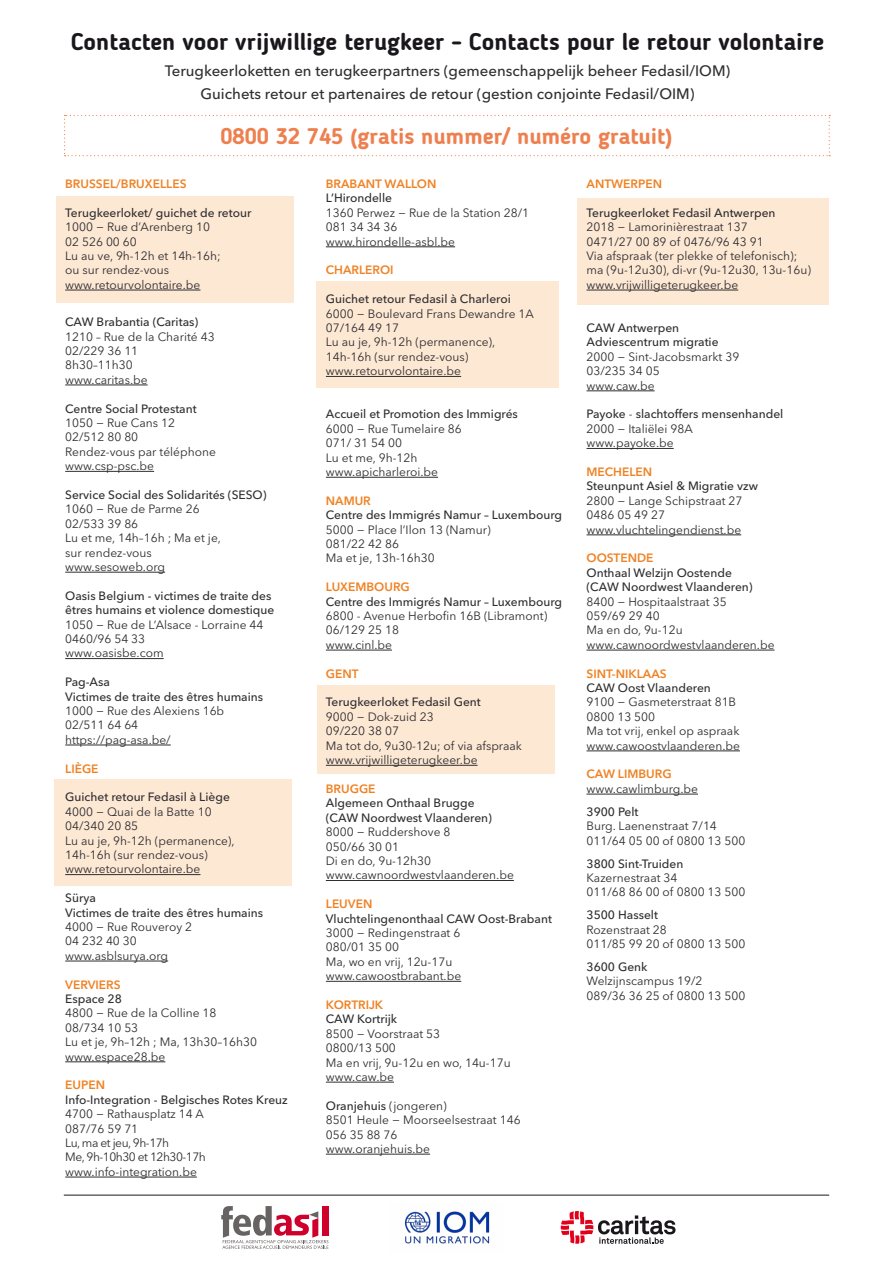
<style>
.page{position:relative;width:893px;height:1263px;background:#fff}
.page>*{position:absolute;margin:0;border:0;box-sizing:border-box;transform-origin:0 0}
.t1{font:700 24px "Blogger Sans";color:#1a171c}
.t2{font:700 22.5px "Blogger Sans";color:#ee8050}
.t3{font:500 15px/22.2px "Avenir Next LT Pro";color:#2e2d30;text-align:center}
.t4{font:12px/14.4px "Avenir Next LT Pro";color:#2e2d30}
.t5{font:500 12px/14.4px "Avenir Next LT Pro";color:#2e2d30}
.t6{font:600 12px "Avenir Next LT Pro";color:#ef8224}
.s1{font-weight:500}
</style>
<div class="page">
<div style="left:317px;top:686px;width:237px;height:88px;background:#fde8d4"></div>
<div style="left:577px;top:199px;width:252px;height:106px;background:#fde8d4"></div>
<div style="left:317px;top:282px;width:242px;height:106px;background:#fde8d4"></div>
<div style="left:55px;top:779px;width:237px;height:106px;background:#fde8d4"></div>
<div style="left:57px;top:196px;width:237px;height:106px;background:#fde8d4"></div>
<hr style="left:65px;top:290px;width:135px;height:1px;background:#2e2d30">
<hr style="left:65px;top:385px;width:83px;height:1px;background:#2e2d30">
<hr style="left:65px;top:471px;width:89px;height:1px;background:#2e2d30">
<hr style="left:65px;top:572px;width:100px;height:1px;background:#2e2d30">
<hr style="left:65px;top:658px;width:99px;height:1px;background:#2e2d30">
<hr style="left:65px;top:745px;width:106px;height:1px;background:#2e2d30">
<hr style="left:65px;top:874px;width:135px;height:1px;background:#2e2d30">
<hr style="left:65px;top:961px;width:103px;height:1px;background:#2e2d30">
<hr style="left:65px;top:1061px;width:100px;height:1px;background:#2e2d30">
<hr style="left:65px;top:1177px;width:132px;height:1px;background:#2e2d30">
<hr style="left:326px;top:246px;width:129px;height:1px;background:#2e2d30">
<hr style="left:326px;top:376px;width:135px;height:1px;background:#2e2d30">
<hr style="left:326px;top:477px;width:112px;height:1px;background:#2e2d30">
<hr style="left:326px;top:650px;width:66px;height:1px;background:#2e2d30">
<hr style="left:326px;top:765px;width:152px;height:1px;background:#2e2d30">
<hr style="left:326px;top:880px;width:188px;height:1px;background:#2e2d30">
<hr style="left:326px;top:981px;width:135px;height:1px;background:#2e2d30">
<hr style="left:326px;top:1082px;width:68px;height:1px;background:#2e2d30">
<hr style="left:326px;top:1154px;width:104px;height:1px;background:#2e2d30">
<hr style="left:586px;top:290px;width:152px;height:1px;background:#2e2d30">
<hr style="left:586px;top:390px;width:69px;height:1px;background:#2e2d30">
<hr style="left:586px;top:448px;width:88px;height:1px;background:#2e2d30">
<hr style="left:586px;top:534px;width:155px;height:1px;background:#2e2d30">
<hr style="left:586px;top:650px;width:188px;height:1px;background:#2e2d30">
<hr style="left:586px;top:750px;width:154px;height:1px;background:#2e2d30">
<hr style="left:586px;top:794px;width:112px;height:1px;background:#2e2d30">
<hr style="left:64px;top:1195px;width:765px;height:1px;background:#1a171c">
<img style="left:405px;top:1211px;width:85px;height:33px">
<svg style="left:561px;top:1211px;width:114px;height:33px"></svg>
<svg style="left:64px;top:115px;width:766px;height:41px"></svg>
<svg style="left:221px;top:1206px;width:107px;height:43px"></svg>
<h1 class="t1" style="left:71px;top:27px;width:754px">Contacten voor vrijwillige terugkeer - Contacts pour le retour volontaire</h1>
<p class="t3" style="left:165px;top:60px;width:567px">Terugkeerloketten en terugkeerpartners (gemeenschappelijk beheer Fedasil/IOM)<br>Guichets retour et partenaires de retour (gestion conjointe Fedasil/OIM)</p>
<h2 class="t2" style="left:220px;top:122px;width:454px">0800 32 745 (gratis nummer/ numéro gratuit)</h2>
<p class="t6" style="left:65px;top:177px;width:123px">BRUSSEL/BRUXELLES</p>
<p class="t5" style="left:65px;top:205px;width:188px">Terugkeerloket/ guichet de retour</p>
<p class="t4" style="left:65px;top:220px;width:157px">1000 − Rue d’Arenberg 10<br>02 526 00 60<br>Lu au ve, 9h-12h et 14h-16h; ou sur rendez-vous www.retourvolontaire.be</p>
<p class="t5" style="left:65px;top:315px;width:135px">CAW Brabantia (Caritas)</p>
<p class="t4" style="left:65px;top:329px;width:151px">1210 – Rue de la Charité 43<br>02/229 36 11<br>8h30–11h30 www.caritas.be</p>
<p class="t5" style="left:65px;top:401px;width:133px">Centre Social Protestant</p>
<p class="t4" style="left:65px;top:415px;width:152px">1050 − Rue Cans 12<br>02/512 80 80<br>Rendez-vous par téléphone www.csp-psc.be</p>
<p class="t5" style="left:65px;top:487px;width:203px">Service Social des Solidarités (SESO)</p>
<p class="t4" style="left:65px;top:502px;width:157px">1060 − Rue de Parme 26<br>02/533 39 86<br>Lu et me, 14h–16h ; Ma et je, sur rendez-vous www.sesoweb.org</p>
<p class="t5" style="left:65px;top:588px;width:211px">Oasis Belgium - victimes de traite des êtres humains et violence domestique</p>
<p class="t4" style="left:65px;top:617px;width:200px">1050 − Rue de L’Alsace - Lorraine 44<br>0460/96 54 33<br>www.oasisbe.com</p>
<p class="t5" style="left:65px;top:675px;width:200px">Pag-Asa<br>Victimes de traite des êtres humains</p>
<p class="t4" style="left:65px;top:703px;width:161px">1000 − Rue des Alexiens 16b<br>02/511 64 64 https://pag-asa.be/</p>
<p class="t6" style="left:65px;top:761px;width:35px">LIÈGE</p>
<p class="t5" style="left:65px;top:790px;width:166px">Guichet retour Fedasil à Liège</p>
<p class="t4" style="left:65px;top:804px;width:171px">4000 − Quai de la Batte 10<br>04/340 20 85<br>Lu au je, 9h-12h (permanence),<br>14h-16h (sur rendez-vous) www.retourvolontaire.be</p>
<p class="t5" style="left:65px;top:891px;width:200px">Sürya<br>Victimes de traite des êtres humains</p>
<p class="t4" style="left:65px;top:919px;width:129px">4000 − Rue Rouveroy 2<br>04 232 40 30 www.asblsurya.org</p>
<p class="t6" style="left:65px;top:977px;width:57px">VERVIERS</p>
<p class="t5" style="left:65px;top:991px;width:58px">Espace 28</p>
<p class="t4" style="left:65px;top:1006px;width:193px">4800 − Rue de la Colline 18<br>08/734 10 53<br>Lu et je, 9h–12h ; Ma, 13h30–16h30 www.espace28.be</p>
<p class="t6" style="left:65px;top:1078px;width:41px">EUPEN</p>
<p class="t5" style="left:65px;top:1092px;width:224px">Info-Integration - Belgisches Rotes Kreuz</p>
<p class="t4" style="left:65px;top:1107px;width:142px">4700 − Rathausplatz 14 A<br>087/76 59 71<br>Lu, ma et jeu, 9h-17h<br>Me, 9h-10h30 et 12h30-17h www.info-integration.be</p>
<p class="t6" style="left:326px;top:177px;width:112px">BRABANT WALLON</p>
<p class="t5" style="left:326px;top:191px;width:68px">L’Hirondelle</p>
<p class="t4" style="left:326px;top:205px;width:205px">1360 Perwez − Rue de la Station 28/1<br>081 34 34 36 www.hirondelle-asbl.be</p>
<p class="t6" style="left:326px;top:263px;width:69px">CHARLEROI</p>
<p class="t5" style="left:326px;top:292px;width:186px">Guichet retour Fedasil à Charleroi</p>
<p class="t4" style="left:326px;top:306px;width:210px">6000 − Boulevard Frans Dewandre 1A<br>07/164 49 17<br>Lu au je, 9h-12h (permanence),<br>14h-16h (sur rendez-vous) www.retourvolontaire.be</p>
<p class="t5" style="left:326px;top:407px;width:194px">Accueil et Promotion des Immigrés</p>
<p class="t4" style="left:326px;top:421px;width:137px">6000 − Rue Tumelaire 86<br>071/ 31 54 00<br>Lu et me, 9h-12h www.apicharleroi.be</p>
<p class="t6" style="left:326px;top:493px;width:46px">NAMUR</p>
<p class="t5" style="left:326px;top:508px;width:238px">Centre des Immigrés Namur – Luxembourg</p>
<p class="t4" style="left:326px;top:522px;width:166px">5000 − Place l’Ilon 13 (Namur)<br>081/22 42 86<br>Ma et je, 13h-16h30</p>
<p class="t6" style="left:326px;top:580px;width:86px">LUXEMBOURG</p>
<p class="t5" style="left:326px;top:594px;width:238px">Centre des Immigrés Namur – Luxembourg</p>
<p class="t4" style="left:326px;top:609px;width:223px">6800 - Avenue Herbofin 16B (Libramont)<br>06/129 25 18<br>www.cinl.be</p>
<p class="t6" style="left:326px;top:666px;width:34px">GENT</p>
<p class="t5" style="left:326px;top:695px;width:156px">Terugkeerloket Fedasil Gent</p>
<p class="t4" style="left:326px;top:709px;width:198px">9000 − Dok-zuid 23<br>09/220 38 07<br>Ma tot do, 9u30-12u; of via afspraak www.vrijwilligeterugkeer.be</p>
<p class="t6" style="left:326px;top:781px;width:51px">BRUGGE</p>
<p class="t5" style="left:326px;top:796px;width:168px">Algemeen Onthaal Brugge (CAW Noordwest Vlaanderen)</p>
<p class="t4" style="left:326px;top:825px;width:189px">8000 − Ruddershove 8<br>050/66 30 01<br>Di en do, 9u-12h30 www.cawnoordwestvlaanderen.be</p>
<p class="t6" style="left:326px;top:897px;width:48px">LEUVEN</p>
<p class="t5" style="left:326px;top:911px;width:228px">Vluchtelingenonthaal CAW Oost-Brabant</p>
<p class="t4" style="left:326px;top:925px;width:137px">3000 − Redingenstraat 6<br>080/01 35 00<br>Ma, wo en vrij, 12u-17u www.cawoostbrabant.be</p>
<p class="t6" style="left:326px;top:997px;width:59px">KORTRIJK</p>
<p class="t5" style="left:326px;top:1012px;width:73px">CAW Kortrijk</p>
<p class="t4" style="left:326px;top:1026px;width:186px">8500 − Voorstraat 53<br>0800/13 500<br>Ma en vrij, 9u-12u en wo, 14u-17u www.caw.be</p>
<p class="t4" style="left:326px;top:1098px;width:196px"><span class="s1">Oranjehuis</span> (jongeren)<br>8501 Heule − Moorseelsestraat 146<br>056 35 88 76<br>www.oranjehuis.be</p>
<p class="t6" style="left:586px;top:177px;width:77px">ANTWERPEN</p>
<p class="t5" style="left:586px;top:205px;width:191px">Terugkeerloket Fedasil Antwerpen</p>
<p class="t4" style="left:586px;top:220px;width:226px">2018 − Lamorinièrestraat 137<br>0471/27 00 89 of 0476/96 43 91<br>Via afspraak (ter plekke of telefonisch); ma (9u-12u30), di-vr (9u-12u30, 13u-16u) www.vrijwilligeterugkeer.be</p>
<p class="t5" style="left:586px;top:321px;width:134px">CAW Antwerpen<br>Adviescentrum migratie</p>
<p class="t4" style="left:586px;top:349px;width:154px">2000 − Sint-Jacobsmarkt 39<br>03/235 34 05<br>www.caw.be</p>
<p class="t4" style="left:586px;top:407px;width:198px"><span class="s1">Payoke</span> - <span class="s1">slachtoffers mensenhandel<br></span>2000 − Italiëlei 98A<br>www.payoke.be</p>
<p class="t6" style="left:586px;top:465px;width:67px">MECHELEN</p>
<p class="t5" style="left:586px;top:479px;width:173px">Steunpunt Asiel &amp; Migratie vzw</p>
<p class="t4" style="left:586px;top:493px;width:157px">2800 − Lange Schipstraat 27<br>0486 05 49 27 www.vluchtelingendienst.be</p>
<p class="t6" style="left:586px;top:551px;width:69px">OOSTENDE</p>
<p class="t5" style="left:586px;top:565px;width:168px">Onthaal Welzijn Oostende (CAW Noordwest Vlaanderen)</p>
<p class="t4" style="left:586px;top:594px;width:189px">8400 − Hospitaalstraat 35<br>059/69 29 40<br>Ma en do, 9u-12u www.cawnoordwestvlaanderen.be</p>
<p class="t6" style="left:586px;top:666px;width:82px">SINT-NIKLAAS</p>
<p class="t5" style="left:586px;top:681px;width:126px">CAW Oost Vlaanderen</p>
<p class="t4" style="left:586px;top:695px;width:155px">9100 − Gasmeterstraat 81B<br>0800 13 500<br>Ma tot vrij, enkel op aspraak www.cawoostvlaanderen.be</p>
<p class="t6" style="left:586px;top:767px;width:87px">CAW LIMBURG</p>
<p class="t4" style="left:586px;top:781px;width:113px">www.cawlimburg.be</p>
<p class="t5" style="left:586px;top:804px;width:53px">3900 Pelt</p>
<p class="t4" style="left:586px;top:819px;width:160px">Burg. Laenenstraat 7/14<br>011/64 05 00 of 0800 13 500</p>
<p class="t5" style="left:586px;top:856px;width:98px">3800 Sint-Truiden</p>
<p class="t4" style="left:586px;top:870px;width:160px">Kazernestraat 34<br>011/68 86 00 of 0800 13 500</p>
<p class="t5" style="left:586px;top:908px;width:73px">3500 Hasselt</p>
<p class="t4" style="left:586px;top:922px;width:160px">Rozenstraat 28<br>011/85 99 20 of 0800 13 500</p>
<p class="t5" style="left:586px;top:959px;width:63px">3600 Genk</p>
<p class="t4" style="left:586px;top:974px;width:160px">Welzijnscampus 19/2<br>089/36 36 25 of 0800 13 500</p>
</div>
